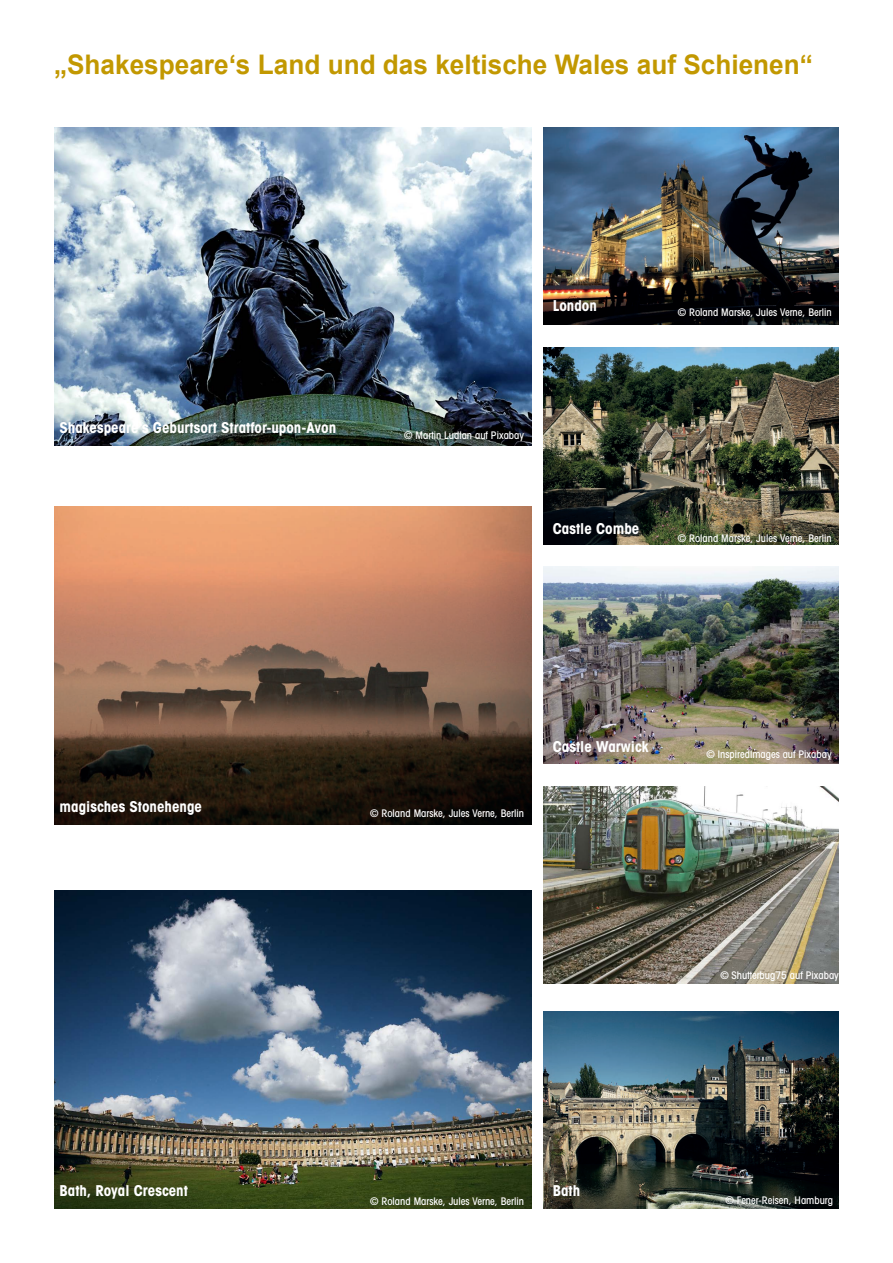
<style>
.page{position:relative;width:893px;height:1263px;background:#fff}
.page>*{position:absolute;margin:0;border:0;box-sizing:border-box;transform-origin:0 0}
.t1{font:700 27px "Arial";color:#c29800}
.t2{font:700 condensed 15px "Avant Garde";color:#fff}
.t3{font:500 condensed 10.5px "Avant Garde";color:#fff}
</style>
<div class="page">
<img style="left:543px;top:128px;width:296px;height:197px">
<img style="left:543px;top:347px;width:296px;height:197px">
<img style="left:543px;top:567px;width:296px;height:197px">
<img style="left:543px;top:787px;width:296px;height:197px">
<img style="left:543px;top:1012px;width:296px;height:197px">
<img style="left:54px;top:128px;width:477px;height:318px">
<img style="left:54px;top:506px;width:477px;height:318px">
<img style="left:54px;top:891px;width:477px;height:318px">
<p class="t1" style="left:54px;top:45px;width:760px">„Shakespeare‘s Land und das keltische Wales auf Schienen“</p>
<p class="t2" style="left:60px;top:418px;width:278px">Shakespeare‘s Geburtsort Stratfor-upon-Avon</p>
<p class="t2" style="left:553px;top:295px;width:46px">London</p>
<p class="t3" style="left:678px;top:306px;width:155px">© Roland Marske, Jules Verne, Berlin</p>
<p class="t3" style="left:404px;top:428px;width:121px">© Martin Ludlan auf Pixabay</p>
<p class="t2" style="left:553px;top:519px;width:88px">Castle Combe</p>
<p class="t3" style="left:678px;top:532px;width:155px">© Roland Marske, Jules Verne, Berlin</p>
<p class="t2" style="left:60px;top:797px;width:144px">magisches Stonehenge</p>
<p class="t3" style="left:370px;top:807px;width:155px">© Roland Marske, Jules Verne, Berlin</p>
<p class="t2" style="left:553px;top:737px;width:97px">Castle Warwick</p>
<p class="t3" style="left:707px;top:747px;width:127px">© InspiredImages auf Pixabay</p>
<p class="t3" style="left:720px;top:969px;width:120px">© Shutterbug75 auf Pixabay</p>
<p class="t2" style="left:60px;top:1181px;width:130px">Bath, Royal Crescent</p>
<p class="t3" style="left:370px;top:1194px;width:155px">© Roland Marske, Jules Verne, Berlin</p>
<p class="t2" style="left:553px;top:1181px;width:29px">Bath</p>
<p class="t3" style="left:725px;top:1194px;width:109px">© Fener-Reisen, Hamburg</p>
</div>
